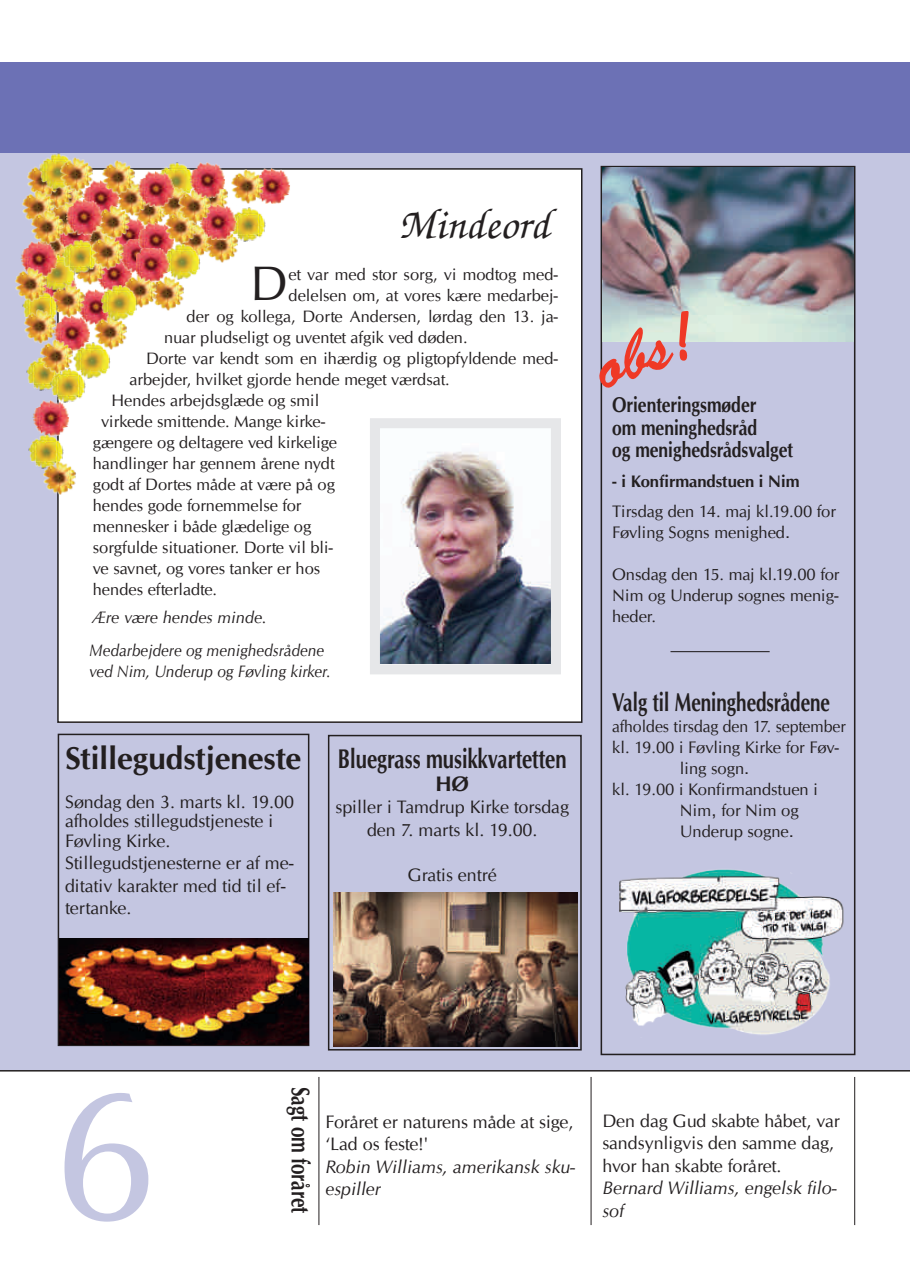
<style>
.page{position:relative;width:910px;height:1280px;background:#fff}
.page>*{position:absolute;margin:0;border:0;box-sizing:border-box;transform-origin:0 0}
.t1{font:187.5px "URW Classico";color:rgb(108 113 181/.4)}
.t2{font:66.9px "Brush Script Std";color:#ef3926}
.t3{font:48.45px "URW Classico";color:#231f20}
.t4{font:italic 500 43.5px "URW Chancery L";color:#231f20}
.t5{font:700 31.5px "URW Classico";color:#231f20}
.t6{font:700 27px "URW Classico";color:#231f20;scale:.75 1}
.t7{font:700 25.8px "URW Classico";color:#231f20;scale:.73 1}
.t8{font:700 25.5px "URW Classico";color:#231f20;scale:.74 1}
.t9{font:700 21.3px/22.5px "URW Classico";color:#231f20;scale:.82 1}
.t10{font:700 21px "URW Classico";color:#231f20}
.t11{font:18px/22.5px "URW Classico";color:#231f20}
.t12{font:italic 18px/22.5px "URW Classico";color:#231f20}
.t13{font:16.65px/21px "URW Classico";letter-spacing:-.005em;color:#231f20}
.t14{font:16.65px "URW Classico";letter-spacing:-.005em;color:#231f20;scale:.96 1}
.t15{font:700 16.65px "URW Classico";letter-spacing:-.005em;color:#231f20}
.t16{font:16.5px "URW Classico";color:#231f20}
.t17{font:italic 16.5px/21px "URW Classico";color:#231f20;scale:.94 1}
.t18{font:italic 16.5px "URW Classico";color:#231f20}
.s1{font-family:"Arial";font-size:18.3px}
</style>
<div class="page">
<div style="left:0;top:83px;width:910px;height:987px;background:#c4c6e1"></div>
<div style="left:58px;top:169px;width:524px;height:553px;background:#fff"></div>
<div style="left:601px;top:166px;width:254px;height:889px;border:2px solid #231f20"></div>
<img style="left:602px;top:167px;width:252px;height:174px">
<img style="left:619px;top:869px;width:225px;height:166px">
<div style="left:328px;top:735px;width:254px;height:315px;border:2px solid #231f20"></div>
<img style="left:334px;top:892px;width:243px;height:155px">
<div style="left:58px;top:734px;width:251px;height:312px;border:2px solid #231f20"></div>
<div style="left:0;top:62px;width:910px;height:91px;background:#6c71b5"></div>
<hr style="left:0;top:1070px;width:910px;height:1px;background:#231f20">
<hr style="left:318px;top:1077px;width:1px;height:148px;background:#231f20">
<hr style="left:591px;top:1077px;width:1px;height:148px;background:#231f20">
<hr style="left:854px;top:1077px;width:1px;height:148px;background:#231f20">
<img style="left:59px;top:939px;width:249px;height:105px">
<img style="left:253px;top:168px;width:37px;height:36px">
<img style="left:74px;top:193px;width:8px;height:6px">
<img style="left:148px;top:207px;width:9px;height:14px">
<img style="left:58px;top:250px;width:5px;height:4px">
<img style="left:119px;top:183px;width:30px;height:34px">
<img style="left:107px;top:271px;width:16px;height:13px">
<img style="left:82px;top:180px;width:37px;height:25px">
<img style="left:131px;top:217px;width:17px;height:22px">
<img style="left:58px;top:319px;width:32px;height:24px">
<img style="left:119px;top:239px;width:19px;height:35px">
<img style="left:158px;top:163px;width:31px;height:22px">
<img style="left:78px;top:289px;width:22px;height:36px">
<img style="left:58px;top:235px;width:32px;height:15px">
<img style="left:138px;top:221px;width:25px;height:27px">
<img style="left:33px;top:400px;width:36px;height:34px">
<img style="left:157px;top:185px;width:32px;height:37px">
<img style="left:101px;top:160px;width:35px;height:36px">
<img style="left:199px;top:240px;width:5px;height:16px">
<img style="left:65px;top:210px;width:18px;height:27px">
<img style="left:56px;top:193px;width:18px;height:17px">
<img style="left:78px;top:271px;width:29px;height:14px">
<img style="left:204px;top:240px;width:34px;height:23px">
<img style="left:27px;top:167px;width:34px;height:32px">
<img style="left:158px;top:280px;width:26px;height:31px">
<img style="left:93px;top:314px;width:34px;height:36px">
<img style="left:212px;top:189px;width:16px;height:14px">
<img style="left:59px;top:283px;width:27px;height:36px">
<img style="left:123px;top:272px;width:35px;height:36px">
<img style="left:163px;top:209px;width:36px;height:35px">
<img style="left:22px;top:190px;width:34px;height:30px">
<img style="left:103px;top:205px;width:28px;height:36px">
<img style="left:231px;top:208px;width:35px;height:35px">
<img style="left:163px;top:244px;width:39px;height:36px">
<img style="left:74px;top:343px;width:38px;height:36px">
<img style="left:39px;top:154px;width:28px;height:36px">
<img style="left:49px;top:254px;width:29px;height:37px">
<img style="left:100px;top:284px;width:39px;height:37px">
<img style="left:27px;top:357px;width:24px;height:34px">
<img style="left:51px;top:368px;width:37px;height:35px">
<img style="left:28px;top:434px;width:36px;height:35px">
<img style="left:22px;top:290px;width:37px;height:35px">
<img style="left:21px;top:244px;width:37px;height:33px">
<img style="left:199px;top:203px;width:37px;height:37px">
<img style="left:66px;top:199px;width:37px;height:36px">
<img style="left:63px;top:239px;width:37px;height:35px">
<img style="left:136px;top:248px;width:33px;height:34px">
<img style="left:30px;top:209px;width:35px;height:37px">
<img style="left:90px;top:235px;width:35px;height:36px">
<img style="left:138px;top:170px;width:37px;height:37px">
<img style="left:177px;top:188px;width:35px;height:37px">
<img style="left:229px;top:169px;width:36px;height:36px">
<img style="left:59px;top:157px;width:35px;height:36px">
<img style="left:15px;top:266px;width:34px;height:37px">
<img style="left:39px;top:338px;width:35px;height:37px">
<img style="left:22px;top:308px;width:36px;height:37px">
<img style="left:42px;top:460px;width:34px;height:36px">
<img style="left:189px;top:162px;width:37px;height:36px">
<hr style="left:670px;top:651px;width:100px;height:1px;background:#231f20">
<img style="left:381px;top:451px;width:169px;height:212px">
<div style="left:370px;top:418px;width:191px;height:256px;border:10px solid #e6e7e9"></div>
<h3 class="t4" style="left:399px;top:198px;width:152px">Mindeord</h3>
<h3 class="t3" style="left:250px;top:254px;width:39px">D</h3>
<p class="t16" style="left:288px;top:264px;width:271px">et var med stor sorg, vi modtog med-</p>
<p class="t16" style="left:288px;top:285px;width:271px">delelsen om, at vores kære medarbej-</p>
<p class="t16" style="left:187px;top:306px;width:373px">der og kollega, Dorte Andersen, lørdag den 13. ja-</p>
<p class="t16" style="left:164px;top:327px;width:305px">nuar pludseligt og uventet afgik ved døden.</p>
<p class="t16" style="left:146px;top:348px;width:414px">Dorte var kendt som en ihærdig og pligtopfyldende med-</p>
<p class="t16" style="left:130px;top:369px;width:322px">arbejder, hvilket gjorde hende meget værdsat.</p>
<p class="t16" style="left:112px;top:390px;width:209px">Hendes arbejdsglæde og smil</p>
<p class="t16" style="left:101px;top:411px;width:226px">virkede smittende. Mange kirke-</p>
<p class="t16" style="left:93px;top:432px;width:246px">gængere og deltagere ved kirkelige</p>
<p class="t16" style="left:93px;top:453px;width:243px">handlinger har gennem årene nydt</p>
<p class="t16" style="left:93px;top:474px;width:244px">godt af Dortes måde at være på og</p>
<p class="t16" style="left:93px;top:495px;width:210px">hendes gode fornemmelse for</p>
<p class="t16" style="left:93px;top:516px;width:220px">mennesker i både glædelige og</p>
<p class="t16" style="left:93px;top:537px;width:242px">sorgfulde situationer. Dorte vil bli-</p>
<p class="t16" style="left:93px;top:558px;width:229px">ve savnet, og vores tanker er hos</p>
<p class="t16" style="left:93px;top:579px;width:126px">hendes efterladte.</p>
<p class="t18" style="left:93px;top:607px;width:176px">Ære være hendes minde.</p>
<p class="t17" style="left:89px;top:640px;width:259px">Medarbejdere og menighedsrådene ved Nim, Underup og Føvling kirker.</p>
<h3 class="t5" style="left:65px;top:744px;width:238px">Stillegudstjeneste</h3>
<p class="t11" style="left:65px;top:791px;width:230px;line-height:19.5px">Søndag den 3. marts kl. 19.00 afholdes stillegudstjeneste i<br>Føvling Kirke.</p>
<p class="t11" style="left:65px;top:851px;width:230px">Stillegudstjenesterne er af me&shy;ditativ karakter med tid til ef&shy;tertanke.</p>
<h3 class="t6" style="left:338px;top:747px;width:306px">Bluegrass musikkvartetten</h3>
<p class="t10" style="left:435px;top:774px;width:35px">HØ</p>
<p class="t11" style="left:335px;top:795px;width:235px;text-align:center">spiller i Tamdrup Kirke torsdag den 7. marts kl. 19.00.</p>
<p class="t11" style="left:408px;top:863px;width:90px">Gratis entré</p>
<h2 class="t2" style="left:588px;top:346px;width:105px;rotate:-20deg">obs!</h2>
<p class="t9" style="left:612px;top:397px;width:222px">Orienteringsmøder<br>om meninghedsråd<br>og menighedsrådsvalget</p>
<p class="t15" style="left:612px;top:474px;width:189px">- i Konfirmandstuen i Nim</p>
<p class="t13" style="left:612px;top:501px;width:225px">Tirsdag den 14. maj kl.19.00 for<br>Føvling Sogns menighed<span class="s1">.</span></p>
<p class="t13" style="left:612px;top:564px;width:229px;text-align:justify">Onsdag den 15. maj kl.19.00 for Nim og Underup sognes menig&shy;heder.</p>
<h3 class="t7" style="left:612px;top:691px;width:300px">Valg til Meninghedsrådene</h3>
<p class="t14" style="left:612px;top:716px;width:245px">afholdes tirsdag den 17. september</p>
<p class="t13" style="left:612px;top:736px;width:229px">kl. 19.00 i Føvling Kirke for Føv-</p>
<p class="t13" style="left:680px;top:757px;width:71px">ling sogn<span class="s1">.</span></p>
<p class="t13" style="left:612px;top:778px;width:207px">kl. 19.00 i Konfirmandstuen i</p>
<p class="t13" style="left:680px;top:799px;width:120px">Nim<span class="s1">,</span> for Nim og</p>
<p class="t13" style="left:680px;top:820px;width:115px">Underup sogne<span class="s1">.</span></p>
<h1 class="t1" style="left:53px;top:1038px;width:105px">6</h1>
<h3 class="t8" style="left:312px;top:1087px;width:172px;rotate:90deg">Sagt om foråret</h3>
<p class="t11" style="left:325px;top:1110px;width:250px">Foråret er naturens måde at sige, ‘Lad os feste!'</p>
<p class="t12" style="left:325px;top:1155px;width:251px">Robin Williams, amerikansk sku&shy;espiller</p>
<p class="t11" style="left:602px;top:1109px;width:239px">Den dag Gud skabte håbet, var sandsynligvis den samme dag, hvor han skabte foråret.</p>
<p class="t12" style="left:602px;top:1176px;width:236px">Bernard Williams, engelsk filo&shy;sof</p>
</div>
